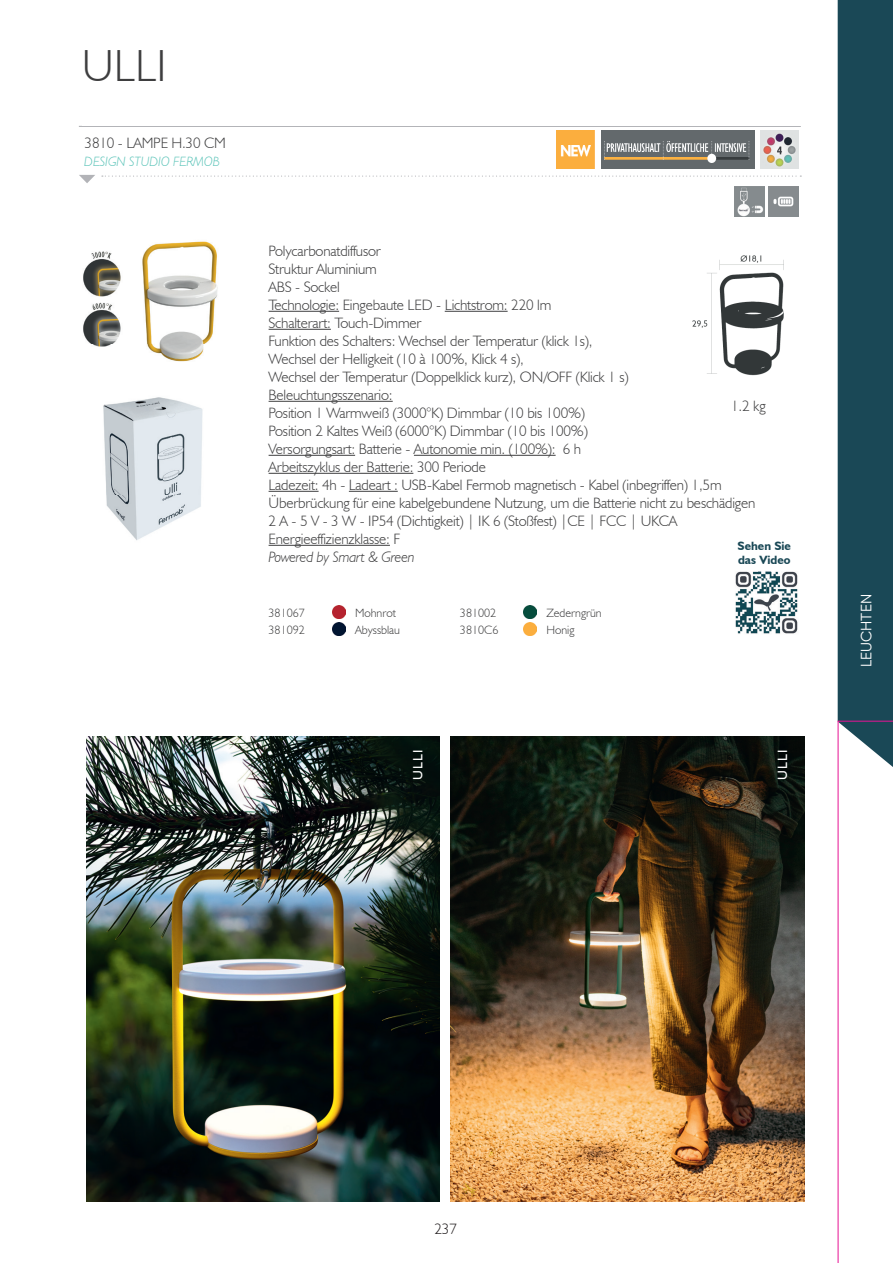
<style>
.page{position:relative;width:893px;height:1263px;background:#fff}
.page>*{position:absolute;margin:0;border:0;box-sizing:border-box;transform-origin:0 0}
.t1{font:300 45px "Humanist 521 BT";color:#3e3e3f}
.t2{font:300 15px/18px "Humanist 521 BT";letter-spacing:-.01em;color:#3e3e3f}
.t3{font:italic 300 15px "Humanist 521 BT";letter-spacing:-.01em;color:#3e3e3f}
.t4{font:15px "Gilroy";color:#fff}
.t5{font:300 15px "Humanist 521 BT";color:#231f20}
.t6{font:italic 300 13.5px "Humanist 521 BT";color:#5fc5ba}
.t7{font:13.5px "Humanist 521 BT";letter-spacing:.1em;color:#fff}
.t8{font:300 12px "Humanist 521 BT";color:#3e3e3f}
.t9{font:700 12px/13.5px "Humanist 521 BT";color:#1a4856}
</style>
<div class="page">
<img style="left:86px;top:737px;width:353px;height:465px">
<img style="left:692px;top:255px;width:92px;height:121px">
<img style="left:734px;top:187px;width:30px;height:29px">
<img style="left:768px;top:187px;width:30px;height:29px">
<img style="left:556px;top:131px;width:39px;height:38px">
<img style="left:601px;top:131px;width:153px;height:38px">
<img style="left:760px;top:131px;width:39px;height:38px">
<svg style="left:102px;top:176px;width:699px;height:1px"></svg>
<hr style="left:79px;top:126px;width:722px;height:1px;background:#b2b3b7">
<svg style="left:79px;top:175px;width:16px;height:8px"></svg>
<img style="left:451px;top:737px;width:354px;height:465px">
<hr style="left:269px;top:311px;width:70px;height:1px;background:#3e3e3f">
<hr style="left:445px;top:311px;width:63px;height:1px;background:#3e3e3f">
<hr style="left:269px;top:329px;width:62px;height:1px;background:#3e3e3f">
<hr style="left:269px;top:401px;width:124px;height:1px;background:#3e3e3f">
<hr style="left:269px;top:455px;width:86px;height:1px;background:#3e3e3f">
<hr style="left:414px;top:455px;width:142px;height:1px;background:#3e3e3f">
<hr style="left:269px;top:473px;width:144px;height:1px;background:#3e3e3f">
<hr style="left:269px;top:491px;width:50px;height:1px;background:#3e3e3f">
<hr style="left:349px;top:491px;width:49px;height:1px;background:#3e3e3f">
<hr style="left:269px;top:545px;width:121px;height:1px;background:#3e3e3f">
<svg style="left:332px;top:606px;width:13px;height:30px"></svg>
<svg style="left:524px;top:606px;width:12px;height:30px"></svg>
<img style="left:83px;top:241px;width:135px;height:121px">
<img style="left:103px;top:397px;width:100px;height:144px">
<img style="left:735px;top:571px;width:63px;height:63px">
<svg style="left:758px;top:571px;width:13px;height:6px"></svg>
<svg style="left:837px;top:0;width:56px;height:1263px"></svg>
<h1 class="t1" style="left:82px;top:38px;width:86px">ULLI</h1>
<p class="t2" style="left:85px;top:133px;width:143px">3810 - LAMPE H.30 CM</p>
<p class="t6" style="left:84px;top:154px;width:137px">DESIGN STUDIO FERMOB</p>
<p class="t2" style="left:269px;top:241px;width:488px">Polycarbonatdiffusor<br>Struktur Aluminium<br>ABS - Sockel<br>Technologie: Eingebaute LED - Lichtstrom: 220 lm<br>Schalterart: Touch-Dimmer<br>Funktion des Schalters: Wechsel der Temperatur (klick 1s),<br>Wechsel der Helligkeit (10 à 100%, Klick 4 s),<br>Wechsel der Temperatur (Doppelklick kurz), ON/OFF (Klick 1 s)<br>Beleuchtungsszenario:<br>Position 1 Warmweiß (3000°K) Dimmbar (10 bis 100%)<br>Position 2 Kaltes Weiß (6000°K) Dimmbar (10 bis 100%)<br>Versorgungsart: Batterie - Autonomie min. (100%): 6 h<br>Arbeitszyklus der Batterie: 300 Periode<br>Ladezeit: 4 h - Ladeart : USB-Kabel Fermob magnetisch - Kabel (inbegriffen) 1,5m Überbrückung für eine kabelgebundene Nutzung, um die Batterie nicht zu beschädigen 2 A - 5 V - 3 W - IP54 (Dichtigkeit ) | IK 6 (Stoßfest ) |CE | FCC | UKCA Energieeffizienzklasse: F</p>
<p class="t3" style="left:269px;top:547px;width:148px">Powered by Smart &amp; Green</p>
<p class="t2" style="left:731px;top:397px;width:36px">1.2 kg</p>
<p class="t9" style="left:738px;top:539px;width:55px">Sehen Sie das Video</p>
<p class="t8" style="left:269px;top:605px;width:38px">381067</p>
<p class="t8" style="left:355px;top:605px;width:42px">Mohnrot</p>
<p class="t8" style="left:269px;top:622px;width:38px">381092</p>
<p class="t8" style="left:355px;top:622px;width:46px">Abyssblau</p>
<p class="t8" style="left:460px;top:605px;width:38px">381002</p>
<p class="t8" style="left:546px;top:605px;width:57px">Zederngrün</p>
<p class="t8" style="left:460px;top:622px;width:40px">3810C6</p>
<p class="t8" style="left:546px;top:622px;width:30px">Honig</p>
<p class="t7" style="left:409px;top:780px;width:32px;rotate:-90deg">ULLI</p>
<p class="t7" style="left:774px;top:780px;width:32px;rotate:-90deg">ULLI</p>
<p class="t4" style="left:857px;top:667px;width:74px;rotate:-90deg">LEUCHTEN</p>
<p class="t5" style="left:434px;top:1219px;width:24px">237</p>
</div>
